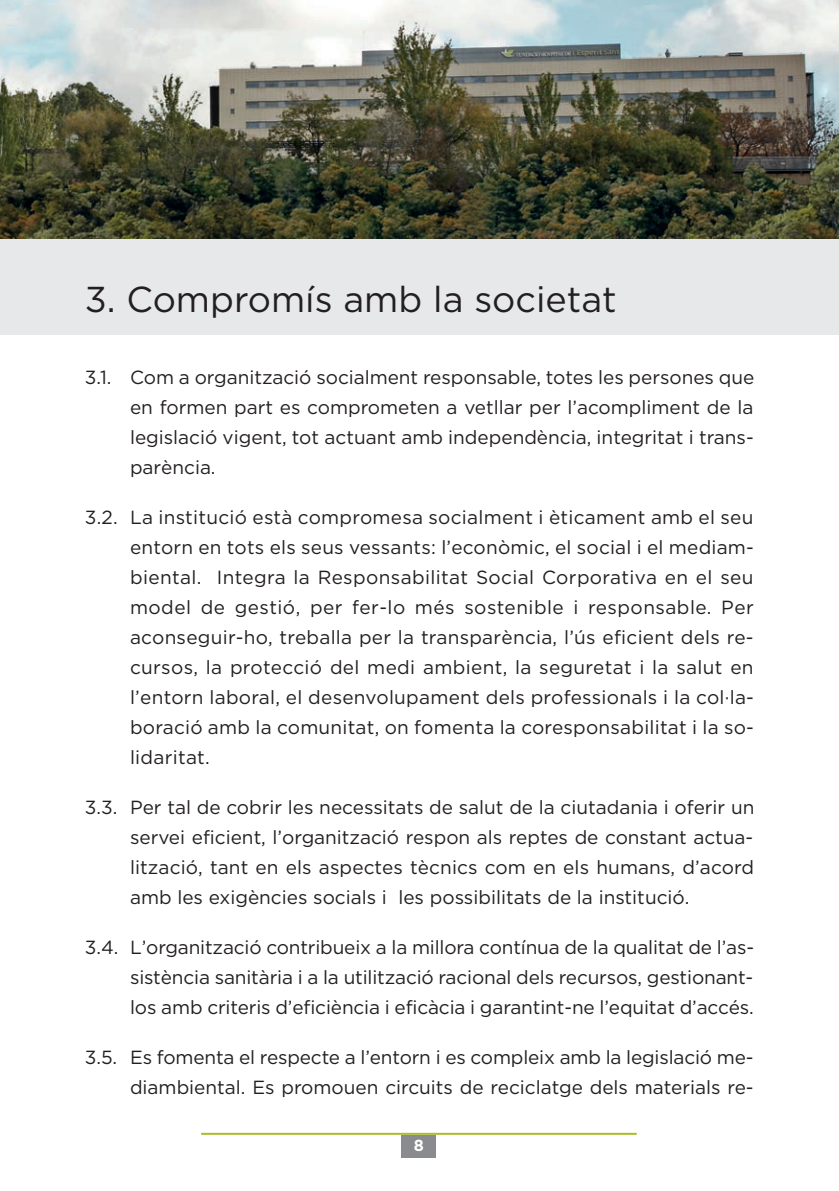
<style>
.page{position:relative;width:839px;height:1191px;background:#fff}
.page>*{position:absolute;margin:0;border:0;box-sizing:border-box;transform-origin:0 0}
.t1{font:36px "Gotham";color:#231f20}
.t2{font:19px/30px "Gotham";color:#231f20;text-align:justify}
.t3{font:700 16px "Gotham";color:#fff}
</style>
<div class="page">
<hr style="left:201px;top:1133px;width:436px;height:2px;background:#a9bd27">
<div style="left:402px;top:1135px;width:34px;height:23px;background:#898b8e"></div>
<div style="left:0;top:230px;width:839px;height:105px;background:#e7e8e9"></div>
<img style="left:0;top:0;width:839px;height:238px">
<h1 class="t1" style="left:85px;top:286px;width:533px">3. Compromís amb la societat</h1>
<p class="t2" style="left:130px;top:363px;width:626px;text-indent:-45px">3.1. Com a organització socialment responsable, totes les persones que en formen part es comprometen a vetllar per l’acompliment de la legislació vigent, tot actuant amb independència, integritat i trans&shy;parència.</p>
<p class="t2" style="left:130px;top:503px;width:625px;text-indent:-45px">3.2. La institució està compromesa socialment i èticament amb el seu entorn en tots els seus vessants: l’econòmic, el social i el mediam&shy;biental. Integra la Responsabilitat Social Corporativa en el seu model de gestió, per fer-lo més sostenible i responsable. Per aconseguir-ho, treballa per la transparència, l’ús eficient dels re&shy;cursos, la protecció del medi ambient, la seguretat i la salut en l’entorn laboral, el desenvolupament dels professionals i la col·la&shy;boració amb la comunitat, on fomenta la coresponsabilitat i la so&shy;lidaritat.</p>
<p class="t2" style="left:130px;top:793px;width:626px;text-indent:-45px">3.3. Per tal de cobrir les necessitats de salut de la ciutadania i oferir un servei eficient, l’organització respon als reptes de constant actua&shy;lització, tant en els aspectes tècnics com en els humans, d’acord amb les exigències socials i les possibilitats de la institució.</p>
<p class="t2" style="left:130px;top:933px;width:626px;text-indent:-45px">3.4. L’organització contribueix a la millora contínua de la qualitat de l’as&shy;sistència sanitària i a la utilització racional dels recursos, gestionant&shy;los amb criteris d’eficiència i eficàcia i garantint-ne l’equitat d’accés.</p>
<p class="t2" style="left:85px;top:1043px;width:670px;text-align:right">3.5. Es fomenta el respecte a l’entorn i es compleix amb la legislació me&shy;diambiental. Es promouen circuits de reciclatge dels materials re-</p>
<p class="t3" style="left:414px;top:1139px;width:12px">8</p>
</div>
